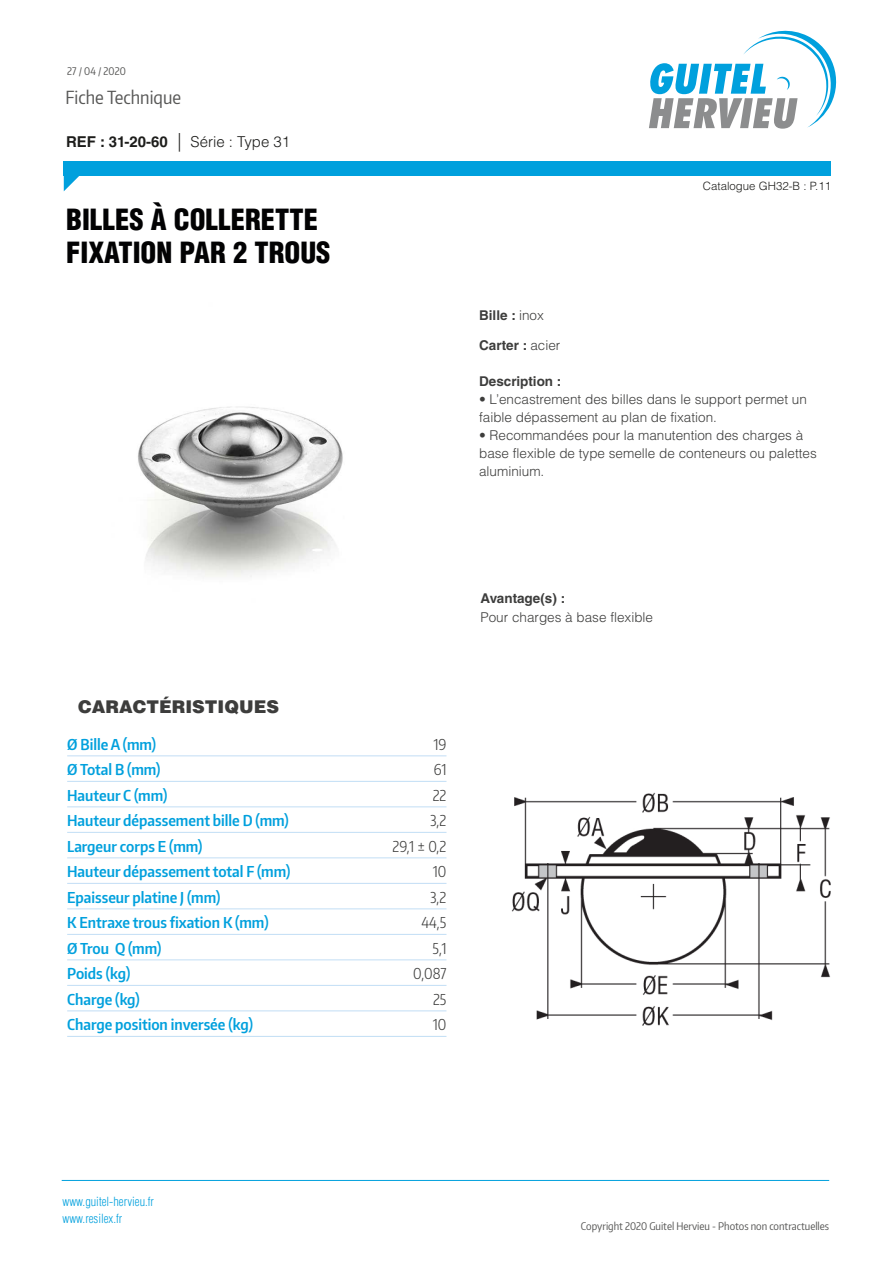
<style>
.page{position:relative;width:893px;height:1263px;background:#fff}
.page>*{position:absolute;margin:0;border:0;box-sizing:border-box;transform-origin:0 0}
.t1{font:900 condensed 28.5px/33px "Helvetica LT Std";color:#020203}
.t2{font:18px "Encode Sans Condensed";color:#575756}
.t3{font:900 17.55px "Helvetica LT Std";color:#3d3d3c}
.t4{font:600 15px "Encode Sans Condensed";color:#00a0dd}
.t5{font:300 15px "Encode Sans Condensed";color:#3d3d3c}
.t6{font:700 15px "Helvetica LT Std";color:#1d1d1b}
.t7{font:300 13.5px/18px "Helvetica LT Std";color:#3d3d3c}
.t8{font:700 13.5px "Helvetica LT Std";color:#3d3d3c}
.t9{font:300 condensed 12.3px/16.6px "Helvetica LT Std";color:#00a0dd}
.t10{font:300 11.4px "Helvetica LT Std";color:#1d1d1b}
.t11{font:10.5px "Encode Sans Condensed";color:#575756}
.s1{font-weight:300;font-stretch:condensed;font-size:18.6px}
.s2{font-weight:300}
</style>
<div class="page">
<div style="left:64px;top:161px;width:767px;height:15px;background:#00a0dd"></div>
<svg style="left:64px;top:176px;width:15px;height:15px"></svg>
<hr style="left:62px;top:1180px;width:767px;height:1px;background:#00a0dd">
<svg style="left:649px;top:31px;width:187px;height:98px"></svg>
<img style="left:511px;top:792px;width:320px;height:234px">
<hr style="left:67px;top:755px;width:379px;height:1px;background:#c2def5">
<hr style="left:67px;top:781px;width:379px;height:1px;background:#c2def5">
<hr style="left:67px;top:806px;width:379px;height:1px;background:#c2def5">
<hr style="left:67px;top:832px;width:379px;height:1px;background:#c2def5">
<hr style="left:67px;top:857px;width:379px;height:1px;background:#c2def5">
<hr style="left:67px;top:883px;width:379px;height:1px;background:#c2def5">
<hr style="left:67px;top:908px;width:379px;height:1px;background:#c2def5">
<hr style="left:67px;top:934px;width:379px;height:1px;background:#c2def5">
<hr style="left:67px;top:959px;width:379px;height:1px;background:#c2def5">
<hr style="left:67px;top:985px;width:379px;height:1px;background:#c2def5">
<hr style="left:67px;top:1010px;width:379px;height:1px;background:#c2def5">
<hr style="left:67px;top:1036px;width:379px;height:1px;background:#c2def5">
<img style="left:138px;top:406px;width:205px;height:171px">
<p class="t11" style="left:67px;top:64px;width:60px">27 / 04 / 2020</p>
<p class="t2" style="left:65px;top:85px;width:117px">Fiche Technique</p>
<p class="t6" style="left:66px;top:132px;width:226px">REF : 31-20-60 <span class="s1">|</span> <span class="s2">Série : Type 31</span></p>
<p class="t1" style="left:66px;top:203px;width:266px">BILLES À COLLERETTE<br>FIXATION PAR 2 TROUS</p>
<p class="t10" style="left:703px;top:179px;width:130px">Catalogue GH32-B : P.11</p>
<p class="t8" style="left:479px;top:307px;width:66px">Bille : <span class="s2">inox</span></p>
<p class="t8" style="left:479px;top:337px;width:83px">Carter : <span class="s2">acier</span></p>
<p class="t8" style="left:479px;top:373px;width:84px">Description :</p>
<p class="t7" style="left:479px;top:390px;width:329px">• L’encastrement des billes dans le support permet un faible dépassement au plan de fixation.</p>
<p class="t7" style="left:479px;top:426px;width:339px">• Recommandées pour la manutention des charges à base flexible de type semelle de conteneurs ou palettes aluminium.</p>
<p class="t3" style="left:78px;top:696px;width:202px">CARACTÉRISTIQUES</p>
<p class="t4" style="left:67px;top:734px;width:91px">Ø Bille A (mm)</p>
<p class="t5" style="left:433px;top:734px;width:15px">19</p>
<p class="t4" style="left:67px;top:760px;width:95px">Ø Total B (mm)</p>
<p class="t5" style="left:434px;top:760px;width:14px">61</p>
<p class="t4" style="left:67px;top:785px;width:102px">Hauteur C (mm)</p>
<p class="t5" style="left:433px;top:785px;width:15px">22</p>
<p class="t4" style="left:67px;top:811px;width:223px">Hauteur dépassement bille D (mm)</p>
<p class="t5" style="left:430px;top:811px;width:18px">3,2</p>
<p class="t4" style="left:67px;top:836px;width:137px">Largeur corps E (mm)</p>
<p class="t5" style="left:392px;top:836px;width:56px">29,1 ± 0,2</p>
<p class="t4" style="left:67px;top:862px;width:225px">Hauteur dépassement total F (mm)</p>
<p class="t5" style="left:433px;top:862px;width:15px">10</p>
<p class="t4" style="left:67px;top:887px;width:155px">Epaisseur platine J (mm)</p>
<p class="t5" style="left:430px;top:887px;width:18px">3,2</p>
<p class="t4" style="left:67px;top:913px;width:203px">K Entraxe trous fixation K (mm)</p>
<p class="t5" style="left:421px;top:913px;width:26px">44,5</p>
<p class="t4" style="left:67px;top:938px;width:96px">Ø Trou Q (mm)</p>
<p class="t5" style="left:433px;top:938px;width:15px">5,1</p>
<p class="t4" style="left:67px;top:964px;width:65px">Poids (kg)</p>
<p class="t5" style="left:413px;top:964px;width:35px">0,087</p>
<p class="t4" style="left:67px;top:989px;width:74px">Charge (kg)</p>
<p class="t5" style="left:433px;top:989px;width:15px">25</p>
<p class="t4" style="left:67px;top:1015px;width:187px">Charge position inversée (kg)</p>
<p class="t5" style="left:433px;top:1015px;width:15px">10</p>
<p class="t8" style="left:480px;top:590px;width:86px">Avantage(s) :</p>
<p class="t7" style="left:480px;top:608px;width:174px">Pour charges à base flexible</p>
<p class="t9" style="left:63px;top:1193px;width:93px">www.guitel-hervieu.fr www.resilex.fr</p>
<p class="t11" style="left:581px;top:1219px;width:250px">Copyright 2020 Guitel Hervieu - Photos non contractuelles</p>
</div>
